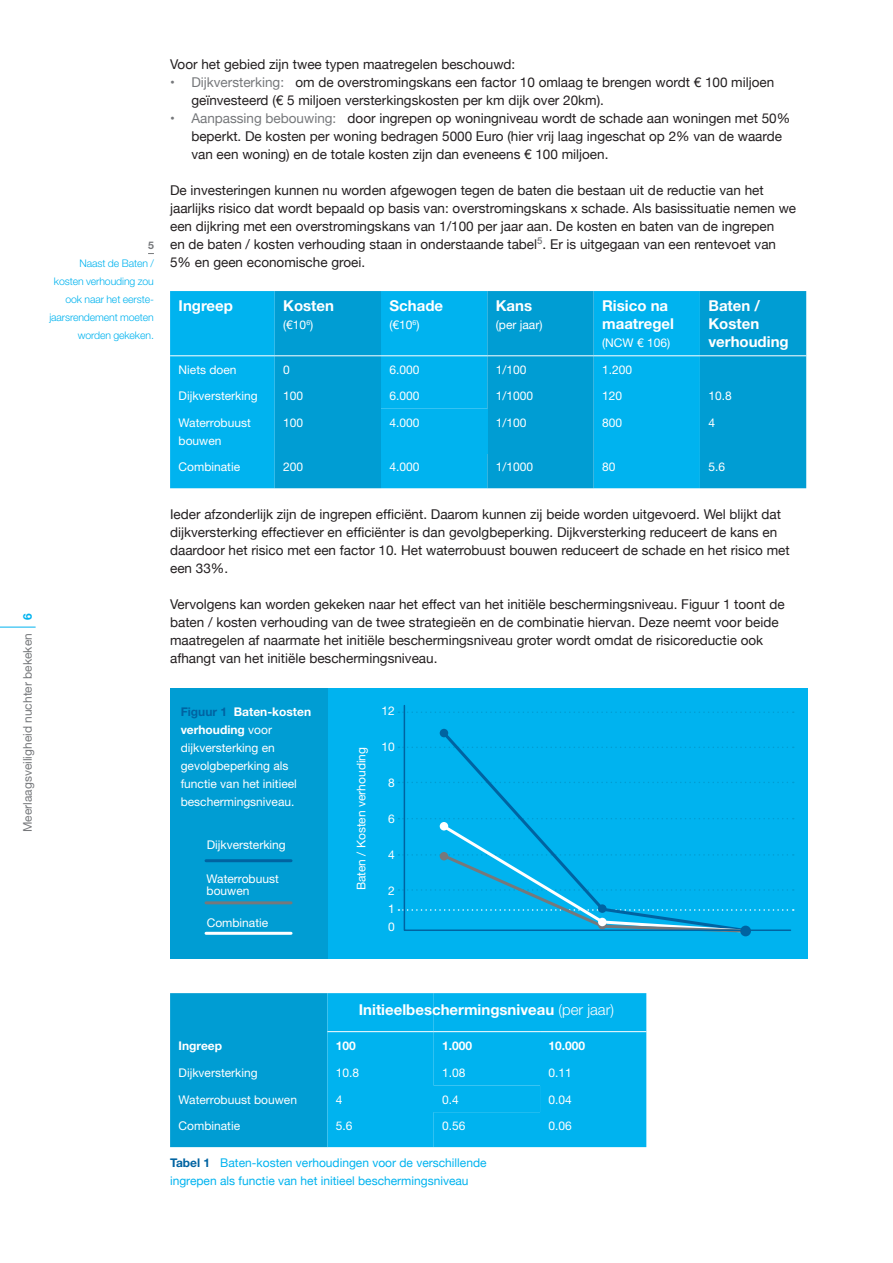
<style>
.page{position:relative;width:893px;height:1263px;background:#fff}
.page>*{position:absolute;margin:0;border:0;box-sizing:border-box;transform-origin:0 0}
.platte_tekst{font:700 15px/18px "Helvetica Neue";color:#fff}
.platte_tekst-2{font:13.5px/18px "Helvetica Neue";color:#231f20}
.platte_tekst-3{font:12px/18px "Helvetica Neue";color:#fff}
.platte_tekst-4{font:12px "Helvetica Neue";color:#00b3ef}
.t1{font:12px "Helvetica Neue";color:#76787b}
.platte_tekst-5{font:12px "Helvetica Neue";color:#fff}
.platte_tekst-6{font:700 12px "Helvetica Neue";color:#fff}
.t2{font:300 10.5px/18px "Helvetica Neue";letter-spacing:-.01em;color:#00b3ef;text-align:right}
.t3{font:700 10.5px "Helvetica Neue";color:#76787b}
.s1{font-weight:700;color:#00b3ef}
.s2{color:#76787b}
.s3{font-style:inherit}
.s4{font-weight:700;color:#0063a1}
.s5{font-weight:700}
.s6{font-weight:300}
</style>
<div class="page">
<hr style="left:0;top:627px;width:36px;height:1px;background:#00b3ef">
<div style="left:170px;top:291px;width:317px;height:197px;background:#00b3ef"></div>
<div style="left:275px;top:291px;width:106px;height:197px;background:#009dd3"></div>
<svg style="left:487px;top:291px;width:319px;height:197px;background:#00a4dc"></svg>
<div style="left:381px;top:409px;width:106px;height:44px;background:#00b3ef"></div>
<hr style="left:170px;top:355px;width:105px;height:1px;background:#fff">
<hr style="left:275px;top:355px;width:106px;height:1px;background:#fff">
<hr style="left:381px;top:355px;width:106px;height:1px;background:#fff">
<hr style="left:487px;top:355px;width:107px;height:1px;background:#fff">
<hr style="left:594px;top:355px;width:106px;height:1px;background:#fff">
<hr style="left:700px;top:355px;width:106px;height:1px;background:#fff">
<svg style="left:170px;top:993px;width:476px;height:154px;background:#00abe5"></svg>
<hr style="left:327px;top:1031px;width:107px;height:1px;background:#fff">
<hr style="left:434px;top:1031px;width:106px;height:1px;background:#fff">
<hr style="left:540px;top:1031px;width:106px;height:1px;background:#fff">
<div style="left:170px;top:689px;width:638px;height:270px;background:#00b3ef"></div>
<div style="left:170px;top:689px;width:157px;height:270px;background:#009dd3"></div>
<hr style="left:206px;top:859px;width:85px;height:3px;background:#0063a1">
<hr style="left:206px;top:901px;width:85px;height:3px;background:#76787b">
<hr style="left:206px;top:932px;width:85px;height:3px;background:#fff">
<div style="left:740px;top:926px;width:11px;height:10px;background:#0063a1;border-radius:50%"></div>
<svg style="left:403px;top:705px;width:388px;height:227px"></svg>
<p class="t3" style="left:148px;top:239px;width:7px">5</p>
<p class="t2" style="left:49px;top:254px;width:106px">Naast de Baten / kosten verhouding zou ook naar het eerste&shy;jaarsrendement moeten worden gekeken.</p>
<p class="t1" style="left:20px;top:832px;width:220px;rotate:-90deg">Meerlaagsveiligheid nuchter bekeken <span class="s1">6</span></p>
<p class="platte_tekst-2" style="left:170px;top:56px;width:347px">Voor het gebied zijn twee typen maatregelen beschouwd:</p>
<p class="platte_tekst-2" style="left:191px;top:74px;width:584px;text-indent:-21px"><span class="s2">• Dijkversterking:</span> om de overstromingskans een factor 10 omlaag te brengen wordt € 100 miljoen geïnvesteerd (€ 5 miljoen versterkingskosten per km dijk over 20km).</p>
<p class="platte_tekst-2" style="left:191px;top:110px;width:600px;text-indent:-21px"><span class="s2">• Aanpassing bebouwing:</span> door ingrepen op woningniveau wordt de schade aan woningen met 50% beperkt. De kosten per woning bedragen 5000 Euro (hier vrij laag ingeschat op 2% van de waarde van een woning) en de totale kosten zijn dan eveneens € 100 miljoen.</p>
<p class="platte_tekst-2" style="left:170px;top:182px;width:628px">De investeringen kunnen nu worden afgewogen tegen de baten die bestaan uit de reductie van het jaarlijks risico dat wordt bepaald op basis van: overstromingskans x schade. Als basissituatie nemen we een dijkring met een overstromingskans van 1/100 per jaar aan. De kosten en baten van de ingrepen<br>en de baten / kosten verhouding staan in onderstaande tabel<sup>5</sup>. Er is uitgegaan van een rentevoet van 5% en geen economische groei.</p>
<p class="platte_tekst" style="left:179px;top:297px;width:56px">Ingreep</p>
<p class="platte_tekst" style="left:283px;top:297px;width:52px">Kosten</p>
<p class="platte_tekst-5" style="left:283px;top:316px;width:32px">(€10<sup>6</sup>)</p>
<p class="platte_tekst" style="left:389px;top:297px;width:55px">Schade</p>
<p class="platte_tekst-5" style="left:389px;top:316px;width:32px">(€10<sup>6</sup>)</p>
<p class="platte_tekst" style="left:708px;top:297px;width:82px">Baten /<br>Kosten verhouding</p>
<p class="platte_tekst" style="left:496px;top:297px;width:38px">Kans</p>
<p class="platte_tekst-5" style="left:496px;top:316px;width:48px">(per jaar)</p>
<p class="platte_tekst" style="left:602px;top:297px;width:73px">Risico na maatregel</p>
<p class="platte_tekst-3" style="left:602px;top:334px;width:70px">(NCW <span class="s3">€</span> 106)</p>
<p class="platte_tekst-3" style="left:179px;top:360px;width:60px">Niets doen</p>
<p class="platte_tekst-3" style="left:283px;top:360px;width:8px">0</p>
<p class="platte_tekst-3" style="left:389px;top:360px;width:32px">6.000</p>
<p class="platte_tekst-3" style="left:496px;top:360px;width:32px">1/100</p>
<p class="platte_tekst-3" style="left:602px;top:360px;width:32px">1.200</p>
<p class="platte_tekst-3" style="left:179px;top:387px;width:81px">Dijkversterking</p>
<p class="platte_tekst-3" style="left:283px;top:387px;width:22px">100</p>
<p class="platte_tekst-3" style="left:389px;top:387px;width:32px">6.000</p>
<p class="platte_tekst-3" style="left:496px;top:387px;width:39px">1/1000</p>
<p class="platte_tekst-3" style="left:602px;top:387px;width:22px">120</p>
<p class="platte_tekst-3" style="left:708px;top:387px;width:25px">10.8</p>
<p class="platte_tekst-3" style="left:179px;top:413px;width:74px">Waterrobuust</p>
<p class="platte_tekst-3" style="left:179px;top:431px;width:44px">bouwen</p>
<p class="platte_tekst-3" style="left:283px;top:413px;width:22px">100</p>
<p class="platte_tekst-3" style="left:389px;top:413px;width:32px">4.000</p>
<p class="platte_tekst-3" style="left:496px;top:413px;width:32px">1/100</p>
<p class="platte_tekst-3" style="left:602px;top:413px;width:22px">800</p>
<p class="platte_tekst-3" style="left:708px;top:413px;width:8px">4</p>
<p class="platte_tekst-3" style="left:179px;top:458px;width:63px">Combinatie</p>
<p class="platte_tekst-3" style="left:283px;top:458px;width:22px">200</p>
<p class="platte_tekst-3" style="left:389px;top:458px;width:32px">4.000</p>
<p class="platte_tekst-3" style="left:496px;top:458px;width:39px">1/1000</p>
<p class="platte_tekst-3" style="left:602px;top:458px;width:15px">80</p>
<p class="platte_tekst-3" style="left:708px;top:458px;width:18px">5.6</p>
<p class="platte_tekst-2" style="left:170px;top:506px;width:621px">Ieder afzonderlijk zijn de ingrepen efficiënt. Daarom kunnen zij beide worden uitgevoerd. Wel blijkt dat dijkversterking effectiever en efficiënter is dan gevolgbeperking. Dijkversterking reduceert de kans en daardoor het risico met een factor 10. Het waterrobuust bouwen reduceert de schade en het risico met een 33%.</p>
<p class="platte_tekst-2" style="left:170px;top:596px;width:616px">Vervolgens kan worden gekeken naar het effect van het initiële beschermingsniveau. Figuur 1 toont de baten / kosten verhouding van de twee strategieën en de combinatie hiervan. Deze neemt voor beide maatregelen af naarmate het initiële beschermingsniveau groter wordt omdat de risicoreductie ook</p>
<p class="platte_tekst-2" style="left:170px;top:650px;width:269px">afhangt van het initiële beschermingsniveau.</p>
<p class="platte_tekst-3" style="left:181px;top:703px;width:132px"><span class="s4">Figuur 1</span> <span class="s5">Baten-kosten verhouding</span> voor dijkversterking en gevolgbeperking als functie van het initieel beschermingsniveau.</p>
<p class="platte_tekst-3" style="left:207px;top:836px;width:81px">Dijkversterking</p>
<p class="platte_tekst-3" style="left:207px;top:870px;width:74px">Waterrobuust</p>
<p class="platte_tekst-3" style="left:207px;top:882px;width:44px">bouwen</p>
<p class="platte_tekst-3" style="left:207px;top:913px;width:63px">Combinatie</p>
<p class="platte_tekst-3" style="left:352px;top:890px;width:145px;rotate:-90deg">Baten / Kosten verhouding</p>
<p class="platte_tekst-3" style="left:381px;top:702px;width:15px">12</p>
<p class="platte_tekst-3" style="left:381px;top:738px;width:15px">10</p>
<p class="platte_tekst-3" style="left:388px;top:774px;width:8px">8</p>
<p class="platte_tekst-3" style="left:388px;top:810px;width:8px">6</p>
<p class="platte_tekst-3" style="left:388px;top:846px;width:8px">4</p>
<p class="platte_tekst-3" style="left:388px;top:882px;width:8px">2</p>
<p class="platte_tekst-3" style="left:388px;top:900px;width:8px">1</p>
<p class="platte_tekst-3" style="left:388px;top:918px;width:8px">0</p>
<p class="platte_tekst" style="left:359px;top:1001px;width:257px">Initieelbeschermingsniveau <span class="s6">(per jaar)</span></p>
<p class="platte_tekst-6" style="left:179px;top:1038px;width:45px">Ingreep</p>
<p class="platte_tekst-6" style="left:336px;top:1038px;width:22px">100</p>
<p class="platte_tekst-6" style="left:442px;top:1038px;width:32px">1.000</p>
<p class="platte_tekst-6" style="left:549px;top:1038px;width:38px">10.000</p>
<p class="platte_tekst-3" style="left:179px;top:1064px;width:81px">Dijkversterking</p>
<p class="platte_tekst-3" style="left:336px;top:1064px;width:25px">10.8</p>
<p class="platte_tekst-3" style="left:442px;top:1064px;width:25px">1.08</p>
<p class="platte_tekst-3" style="left:549px;top:1064px;width:25px">0.11</p>
<p class="platte_tekst-3" style="left:179px;top:1090px;width:120px">Waterrobuust bouwen</p>
<p class="platte_tekst-3" style="left:336px;top:1090px;width:8px">4</p>
<p class="platte_tekst-3" style="left:442px;top:1090px;width:18px">0.4</p>
<p class="platte_tekst-3" style="left:549px;top:1090px;width:25px">0.04</p>
<p class="platte_tekst-3" style="left:179px;top:1117px;width:63px">Combinatie</p>
<p class="platte_tekst-3" style="left:336px;top:1117px;width:18px">5.6</p>
<p class="platte_tekst-3" style="left:442px;top:1117px;width:25px">0.56</p>
<p class="platte_tekst-3" style="left:549px;top:1117px;width:25px">0.06</p>
<p class="platte_tekst-4" style="left:170px;top:1154px;width:318px"><span class="s4">Tabel 1</span> Baten-kosten verhoudingen voor de verschillende</p>
<p class="platte_tekst-4" style="left:170px;top:1172px;width:300px">ingrepen als functie van het initieel beschermingsniveau</p>
</div>
